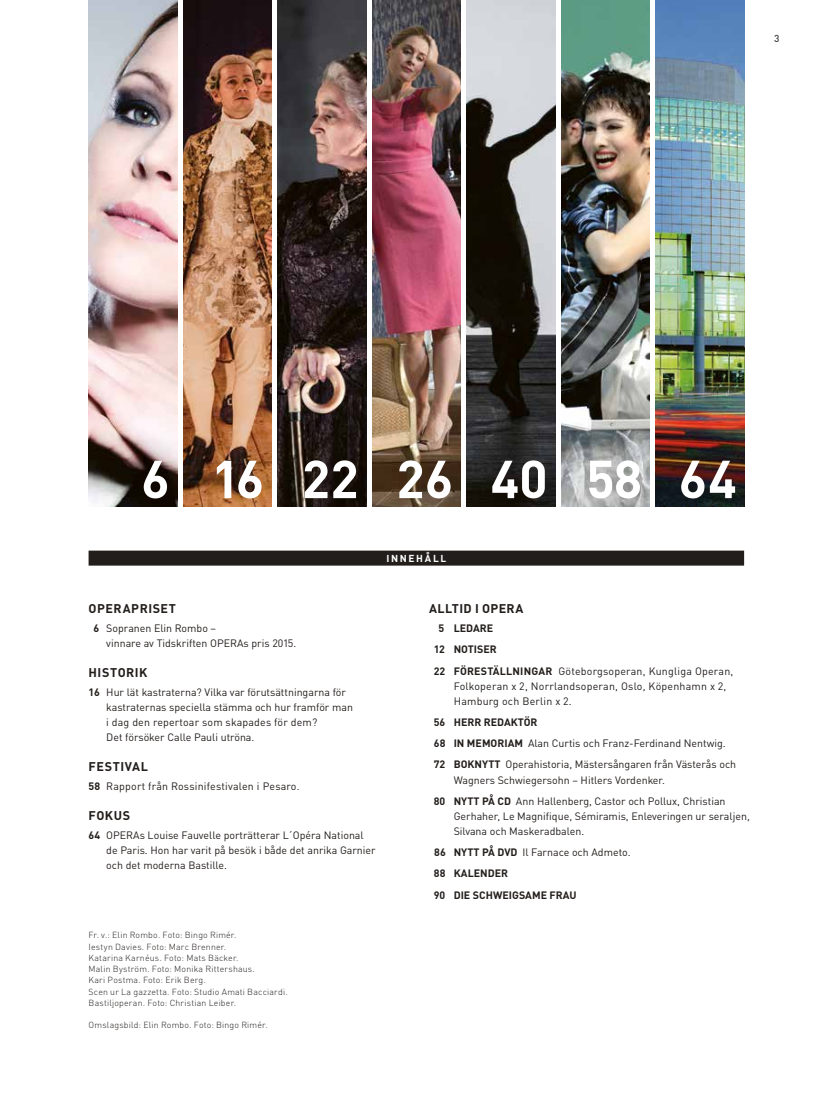
<style>
.page{position:relative;width:815px;height:1117px;background:#fff}
.page>*{position:absolute;margin:0;border:0;box-sizing:border-box;transform-origin:0 0}
.t1{font:700 52.5px "DINOT";color:#fff}
.t2{font:700 12.5px "DINOT";letter-spacing:.04em;color:#221e1c}
.t3{font:10.62px/15px "DINOT";color:#221e1c}
.t4{font:700 10.62px/21.2px "DINOT";color:#221e1c}
.t5{font:10.62px/15px "DINOT";letter-spacing:.02em;color:#221e1c}
.t6{font:700 10px "DINOT";letter-spacing:.165em;color:#fff}
.t7{font:500 10px "DINOT";color:#424140}
.t8{font:300 8.75px/11.2px "DINOT";letter-spacing:.02em;color:#221e1c}
.s1{font-weight:700}
.s2{font-weight:400}
</style>
<div class="page">
<div style="left:89px;top:550px;width:655px;height:15px;background:#221e1c"></div>
<img style="left:89px;top:0;width:88px;height:506px">
<img style="left:467px;top:0;width:88px;height:506px">
<img style="left:656px;top:0;width:88px;height:506px">
<img style="left:278px;top:0;width:88px;height:506px">
<img style="left:183px;top:0;width:89px;height:506px">
<img style="left:372px;top:0;width:89px;height:506px">
<img style="left:561px;top:0;width:89px;height:506px">
<p class="t7" style="left:774px;top:32px;width:7px">3</p>
<h1 class="t1" style="left:141px;top:444px;width:597px">6 16 22 26 40 58 64</h1>
<p class="t6" style="left:386px;top:552px;width:61px">INNEHÅLL</p>
<p class="t2" style="left:89px;top:600px;width:89px">OPERAPRISET</p>
<p class="t3" style="left:106px;top:620px;width:192px;text-indent:-13px"><span class="s1">6</span> Sopranen Elin Rombo –<br>vinnare av Tidskriften OPERAs pris 2015.</p>
<p class="t2" style="left:89px;top:664px;width:60px">HISTORIK</p>
<p class="t3" style="left:106px;top:684px;width:248px;text-indent:-18px"><span class="s1">16</span> Hur lät kastraterna? Vilka var förutsättningarna för kastraternas speciella stämma och hur framför man i dag den repertoar som skapades för dem?<br>Det försöker Calle Pauli utröna.</p>
<p class="t2" style="left:89px;top:758px;width:61px">FESTIVAL</p>
<p class="t5" style="left:89px;top:778px;width:213px"><span class="s1">58</span> Rapport från Rossinifestivalen i Pesaro.</p>
<p class="t2" style="left:89px;top:806px;width:43px">FOKUS</p>
<p class="t3" style="left:106px;top:826px;width:271px;text-indent:-18px"><span class="s1">64</span> OPERAs Louise Fauvelle porträtterar L´Opéra National de Paris. Hon har varit på besök i både det anrika Garnier och det moderna Bastille.</p>
<p class="t8" style="left:89px;top:929px;width:201px">Fr. v.: Elin Rombo. Foto: Bingo Rimér.<br>Iestyn Davies. Foto: Marc Brenner.<br>Katarina Karnéus. Foto: Mats Bäcker.<br>Malin Byström. Foto: Monika Rittershaus.<br>Kari Postma. Foto: Erik Berg.<br>Scen ur La gazzetta. Foto: Studio Amati Bacciardi.<br>Bastiljoperan. Foto: Christian Leiber.</p>
<p class="t8" style="left:89px;top:1019px;width:181px">Omslagsbild: Elin Rombo. Foto: Bingo Rimér.</p>
<p class="t2" style="left:429px;top:600px;width:96px">ALLTID I OPERA</p>
<p class="t4" style="left:434px;top:617px;width:301px;text-indent:5px">5 LEDARE<br>12 NOTISER<br>22 FÖRESTÄLLNINGAR <span class="s2">Göteborgsoperan, Kungliga Operan,</span></p>
<p class="t5" style="left:454px;top:678px;width:274px">Folkoperan x 2, Norrlandsoperan, Oslo, Köpenhamn x 2,<br>Hamburg och Berlin x 2.</p>
<p class="t3" style="left:434px;top:711px;width:304px;line-height:21.2px"><span class="s1">56 HERR REDAKTÖR<br>68 IN MEMORIAM</span> Alan Curtis och Franz-Ferdinand Nentwig.<br><span class="s1">72 BOKNYTT</span> Operahistoria, Mästersångaren från Västerås och</p>
<p class="t3" style="left:434px;top:768px;width:293px;line-height:21.2px;text-indent:20px">Wagners Schwiegersohn – Hitlers Vordenker.<br><span class="s1">80 NYTT PÅ CD</span> Ann Hallenberg, Castor och Pollux, Christian</p>
<p class="t3" style="left:454px;top:808px;width:298px">Gerhaher, Le Magnifique, Sémiramis, Enleveringen ur seraljen,<br>Silvana och Maskeradbalen.</p>
<p class="t4" style="left:434px;top:841px;width:198px">86 NYTT PÅ DVD <span class="s2">Il Farnace och Admeto.<br></span>88 KALENDER<br>90 DIE SCHWEIGSAME FRAU</p>
</div>
